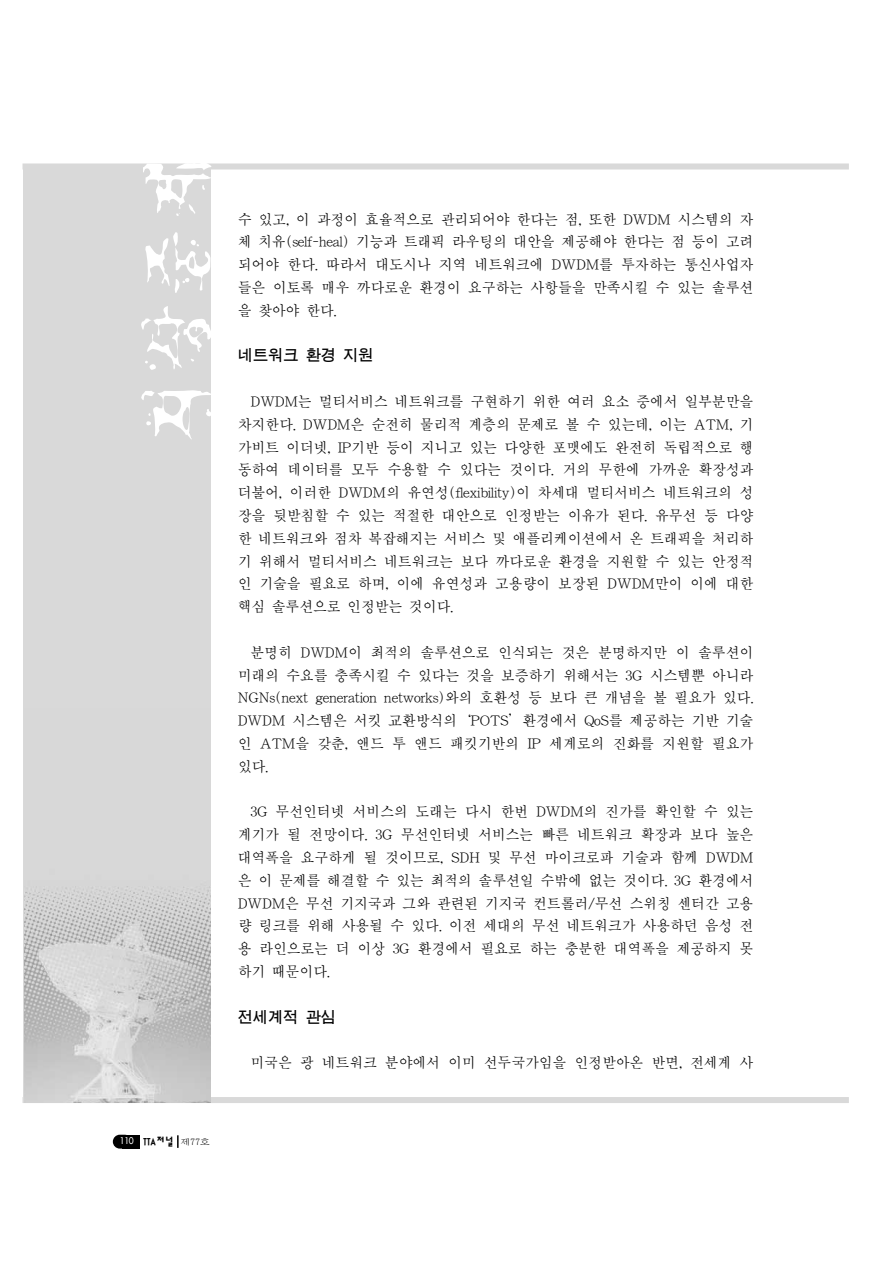
<style>
.page{position:relative;width:893px;height:1263px;background:#fff}
.page>*{position:absolute;margin:0;border:0;box-sizing:border-box;transform-origin:0 0}
.t1{font:75px "Gom L";color:#fff}
.t2{font:16.5px "JC Ntg T";letter-spacing:-.035em;color:#000;scale:.95 1}
.t3{font:15px/22.8px "J Csm";letter-spacing:-.035em;color:#000;text-align:justify;scale:.95 1}
.t4{font:11.25px "JCS Uam A";letter-spacing:-.025em;color:#000;scale:.95 1}
.s1{font-family:"Futura";font-size:9px;color:#fff}
.s2{font-family:"JC Nsm";font-size:10.5px}
</style>
<div class="page">
<div style="left:23px;top:168px;width:188px;height:935px;background:#d9d9d9"></div>
<div style="left:113px;top:1135px;width:19px;height:14px;background:#000;border-radius:7px"></div>
<div style="left:122px;top:1135px;width:17px;height:14px;background:#000"></div>
<svg style="left:177px;top:1135px;width:1px;height:13px"></svg>
<div style="left:22px;top:164px;width:826px;height:6px;background:#d9d9d9"></div>
<div style="left:22px;top:1097px;width:826px;height:6px;background:#d9d9d9"></div>
<img style="left:24px;top:886px;width:187px;height:217px">
<h1 class="t1" style="left:143px;top:449px;width:301px;rotate:-90deg">지상중계</h1>
<p class="t3" style="left:238px;top:209px;width:544px">수 있고, 이 과정이 효율적으로 관리되어야 한다는 점, 또한 DWDM 시스템의 자 체 치유(self-heal) 기능과 트래픽 라우팅의 대안을 제공해야 한다는 점 등이 고려 되어야 한다. 따라서 대도시나 지역 네트워크에 DWDM를 투자하는 통신사업자 들은 이토록 매우 까다로운 환경이 요구하는 사항들을 만족시킬 수 있는 솔루션 을 찾아야 한다.</p>
<p class="t2" style="left:238px;top:348px;width:145px">네트워크 환경 지원</p>
<p class="t3" style="left:238px;top:391px;width:544px;text-indent:13px">DWDM는 멀티서비스 네트워크를 구현하기 위한 여러 요소 중에서 일부분만을 차지한다. DWDM은 순전히 물리적 계층의 문제로 볼 수 있는데, 이는 ATM, 기 가비트 이더넷, IP기반 등이 지니고 있는 다양한 포맷에도 완전히 독립적으로 행 동하여 데이터를 모두 수용할 수 있다는 것이다. 거의 무한에 가까운 확장성과 더불어, 이러한 DWDM의 유연성(flexibility)이 차세대 멀티서비스 네트워크의 성 장을 뒷받침할 수 있는 적절한 대안으로 인정받는 이유가 된다. 유무선 등 다양 한 네트워크와 점차 복잡해지는 서비스 및 애플리케이션에서 온 트래픽을 처리하 기 위해서 멀티서비스 네트워크는 보다 까다로운 환경을 지원할 수 있는 안정적 인 기술을 필요로 하며, 이에 유연성과 고용량이 보장된 DWDM만이 이에 대한 핵심 솔루션으로 인정받는 것이다.</p>
<p class="t3" style="left:238px;top:642px;width:544px;text-indent:13px">분명히 DWDM이 최적의 솔루션으로 인식되는 것은 분명하지만 이 솔루션이 미래의 수요를 충족시킬 수 있다는 것을 보증하기 위해서는 3G 시스템뿐 아니라 NGNs(next generation networks)와의 호환성 등 보다 큰 개념을 볼 필요가 있다.<br>DWDM 시스템은 서킷 교환방식의‘POTS’환경에서 QoS를 제공하는 기반 기술 인 ATM을 갖춘, 앤드 투 앤드 패킷기반의 IP 세계로의 진화를 지원할 필요가 있다.</p>
<p class="t3" style="left:238px;top:801px;width:544px;text-indent:13px">3G 무선인터넷 서비스의 도래는 다시 한번 DWDM의 진가를 확인할 수 있는 계기가 될 전망이다. 3G 무선인터넷 서비스는 빠른 네트워크 확장과 보다 높은 대역폭을 요구하게 될 것이므로, SDH 및 무선 마이크로파 기술과 함께 DWDM 은 이 문제를 해결할 수 있는 최적의 솔루션일 수밖에 없는 것이다. 3G 환경에서 DWDM은 무선 기지국과 그와 관련된 기지국 컨트롤러/무선 스위칭 센터간 고용 량 링크를 위해 사용될 수 있다. 이전 세대의 무선 네트워크가 사용하던 음성 전 용 라인으로는 더 이상 3G 환경에서 필요로 하는 충분한 대역폭을 제공하지 못 하기 때문이다.</p>
<p class="t2" style="left:238px;top:1009px;width:105px">전세계적 관심</p>
<p class="t3" style="left:250px;top:1052px;width:531px">미국은 광 네트워크 분야에서 이미 선두국가임을 인정받아온 반면, 전세계 사</p>
<p class="t4" style="left:120px;top:1137px;width:96px"><span class="s1">110</span> TTA저널 <span class="s2">제77호</span></p>
</div>
